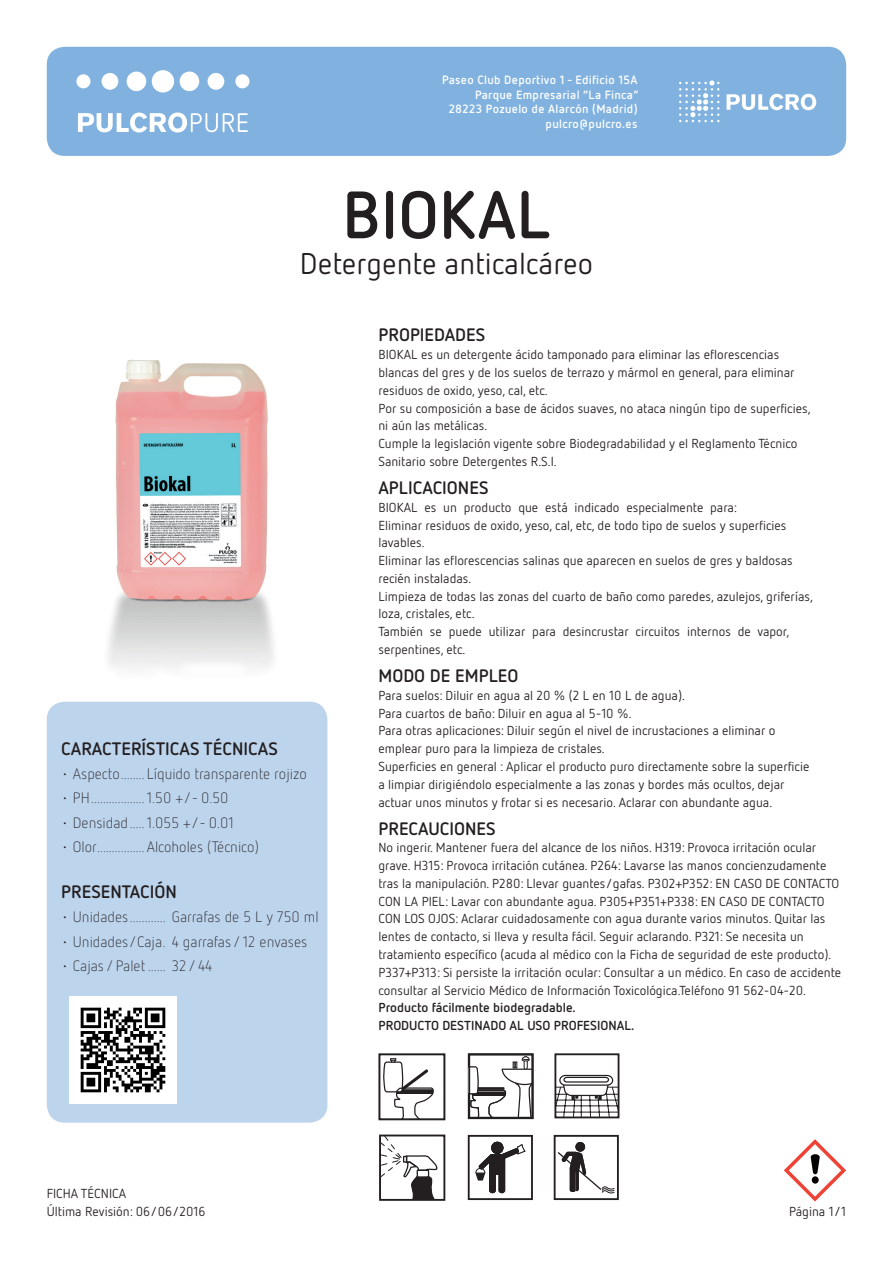
<style>
.page{position:relative;width:893px;height:1263px;background:#fff}
.page>*{position:absolute;margin:0;border:0;box-sizing:border-box;transform-origin:0 0}
.t1{font:700 66.75px "Netto OT";color:#231f20}
.t2{font:30px "Netto OT";color:#231f20}
.t3{font:700 18px "Netto OT";color:#231f20}
.t4{font:300 15px "Netto OT";color:#231f20}
.t5{font:13.05px/17.9px "Netto OT";color:#231f20}
.t6{font:700 13.05px/17.9px "Netto OT";color:#231f20}
.t7{font:700 12px/14.4px "Netto OT";letter-spacing:.025em;color:#fff;text-align:right}
</style>
<div class="page">
<div style="left:47px;top:47px;width:799px;height:109px;background:#81b2df;border-radius:18px"></div>
<div style="left:76px;top:74px;width:14px;height:14px;background:#fff;border-radius:50%"></div>
<div style="left:102px;top:73px;width:16px;height:17px;background:#fff;border-radius:50%"></div>
<div style="left:127px;top:72px;width:19px;height:19px;background:#fff;border-radius:50%"></div>
<div style="left:152px;top:70px;width:22px;height:23px;background:#fff;border-radius:50%"></div>
<div style="left:180px;top:72px;width:19px;height:19px;background:#fff;border-radius:50%"></div>
<div style="left:208px;top:73px;width:16px;height:17px;background:#fff;border-radius:50%"></div>
<div style="left:235px;top:74px;width:14px;height:14px;background:#fff;border-radius:50%"></div>
<svg style="left:78px;top:113px;width:170px;height:20px"></svg>
<svg style="left:679px;top:80px;width:40px;height:42px"></svg>
<svg style="left:727px;top:94px;width:89px;height:16px"></svg>
<div style="left:47px;top:702px;width:280px;height:421px;background:#bdd4ed;border-radius:18px"></div>
<img style="left:107px;top:359px;width:167px;height:311px">
<svg style="left:784px;top:1139px;width:62px;height:62px"></svg>
<img style="left:70px;top:997px;width:106px;height:106px">
<div style="left:379px;top:1134px;width:66px;height:67px;border:2px solid #231f20"></div>
<div style="left:378px;top:1053px;width:67px;height:67px;border:2px solid #231f20"></div>
<div style="left:468px;top:1053px;width:66px;height:66px;border:2px solid #231f20"></div>
<div style="left:554px;top:1053px;width:65px;height:65px;border:2px solid #231f20"></div>
<div style="left:554px;top:1135px;width:65px;height:65px;border:2px solid #231f20"></div>
<svg style="left:557px;top:1142px;width:58px;height:52px"></svg>
<div style="left:468px;top:1135px;width:65px;height:65px;border:2px solid #231f20"></div>
<svg style="left:475px;top:1142px;width:51px;height:51px"></svg>
<svg style="left:379px;top:1135px;width:62px;height:65px"></svg>
<svg style="left:382px;top:1058px;width:53px;height:61px"></svg>
<svg style="left:555px;top:1074px;width:64px;height:43px"></svg>
<svg style="left:471px;top:1056px;width:59px;height:59px"></svg>
<div style="left:468px;top:1053px;width:65px;height:65px;border:2px solid #231f20"></div>
<p class="t7" style="left:442px;top:73px;width:198px">Paseo Club Deportivo 1 - Edificio 15A<br>Parque Empresarial “La Finca”<br>28223 Pozuelo de Alarcón (Madrid) pulcro@pulcro.es</p>
<h1 class="t1" style="left:342px;top:173px;width:210px">BIOKAL</h1>
<h2 class="t2" style="left:300px;top:245px;width:295px">Detergente anticalcáreo</h2>
<h3 class="t3" style="left:61px;top:737px;width:218px">CARACTERÍSTICAS TÉCNICAS</h3>
<p class="t4" style="left:61px;top:765px;width:247px">• Aspecto........ Líquido transparente rojizo</p>
<p class="t4" style="left:61px;top:789px;width:169px">• PH..................1.50 +/- 0.50</p>
<p class="t4" style="left:61px;top:813px;width:174px">• Densidad.....1.055 +/- 0.01</p>
<p class="t4" style="left:61px;top:838px;width:199px">• Olor................Alcoholes (Técnico)</p>
<h3 class="t3" style="left:61px;top:880px;width:117px">PRESENTACIÓN</h3>
<p class="t4" style="left:61px;top:908px;width:259px">• Unidades............ Garrafas de 5 L y 750 ml</p>
<p class="t4" style="left:61px;top:932px;width:248px">• Unidades/Caja. 4 garrafas / 12 envases</p>
<p class="t4" style="left:61px;top:957px;width:153px">• Cajas / Palet ...... 32 / 44</p>
<h3 class="t3" style="left:378px;top:324px;width:108px">PROPIEDADES</h3>
<p class="t5" style="left:378px;top:345px;width:434px">BIOKAL es un detergente ácido tamponado para eliminar las eflorescencias blancas del gres y de los suelos de terrazo y mármol en general, para eliminar residuos de oxido, yeso, cal, etc.<br>Por su composición a base de ácidos suaves, no ataca ningún tipo de superficies, ni aún las metálicas.<br>Cumple la legislación vigente sobre Biodegradabilidad y el Reglamento Técnico Sanitario sobre Detergentes R.S.I.</p>
<h3 class="t3" style="left:378px;top:476px;width:112px">APLICACIONES</h3>
<p class="t5" style="left:378px;top:498px;width:436px">BIOKAL es un producto que está indicado especialmente para:<br>Eliminar residuos de oxido, yeso, cal, etc, de todo tipo de suelos y superficies lavables.<br>Eliminar las eflorescencias salinas que aparecen en suelos de gres y baldosas recién instaladas.<br>Limpieza de todas las zonas del cuarto de baño como paredes, azulejos, griferías, loza, cristales, etc.<br>También se puede utilizar para desincrustar circuitos internos de vapor, serpentines, etc.</p>
<h3 class="t3" style="left:378px;top:664px;width:142px">MODO DE EMPLEO</h3>
<p class="t5" style="left:378px;top:686px;width:432px">Para suelos: Diluir en agua al 20 % (2 L en 10 L de agua).<br>Para cuartos de baño: Diluir en agua al 5-10 %.<br>Para otras aplicaciones: Diluir según el nivel de incrustaciones a eliminar o emplear puro para la limpieza de cristales.<br>Superficies en general : Aplicar el producto puro directamente sobre la superficie a limpiar dirigiéndolo especialmente a las zonas y bordes más ocultos, dejar actuar unos minutos y frotar si es necesario. Aclarar con abundante agua.</p>
<h3 class="t3" style="left:378px;top:817px;width:119px">PRECAUCIONES</h3>
<p class="t5" style="left:378px;top:838px;width:464px">No ingerir. Mantener fuera del alcance de los niños. H319: Provoca irritación ocular grave. H315: Provoca irritación cutánea. P264: Lavarse las manos concienzudamente tras la manipulación. P280: Llevar guantes/gafas. P302+P352: EN CASO DE CONTACTO CON LA PIEL: Lavar con abundante agua. P305+P351+P338: EN CASO DE CONTACTO CON LOS OJOS: Aclarar cuidadosamente con agua durante varios minutos. Quitar las lentes de contacto, si lleva y resulta fácil. Seguir aclarando. P321: Se necesita un tratamiento específico (acuda al médico con la Ficha de seguridad de este producto).<br>P337+P313: Si persiste la irritación ocular: Consultar a un médico. En caso de accidente consultar al Servicio Médico de Información Toxicológica.Teléfono 91 562-04-20.</p>
<p class="t6" style="left:378px;top:998px;width:257px">Producto fácilmente biodegradable.<br>PRODUCTO DESTINADO AL USO PROFESIONAL.</p>
<p class="t5" style="left:47px;top:1185px;width:160px">FICHA TÉCNICA<br>Última Revisión: 06/06/2016</p>
<p class="t5" style="left:789px;top:1202px;width:59px">Página 1/1</p>
</div>
